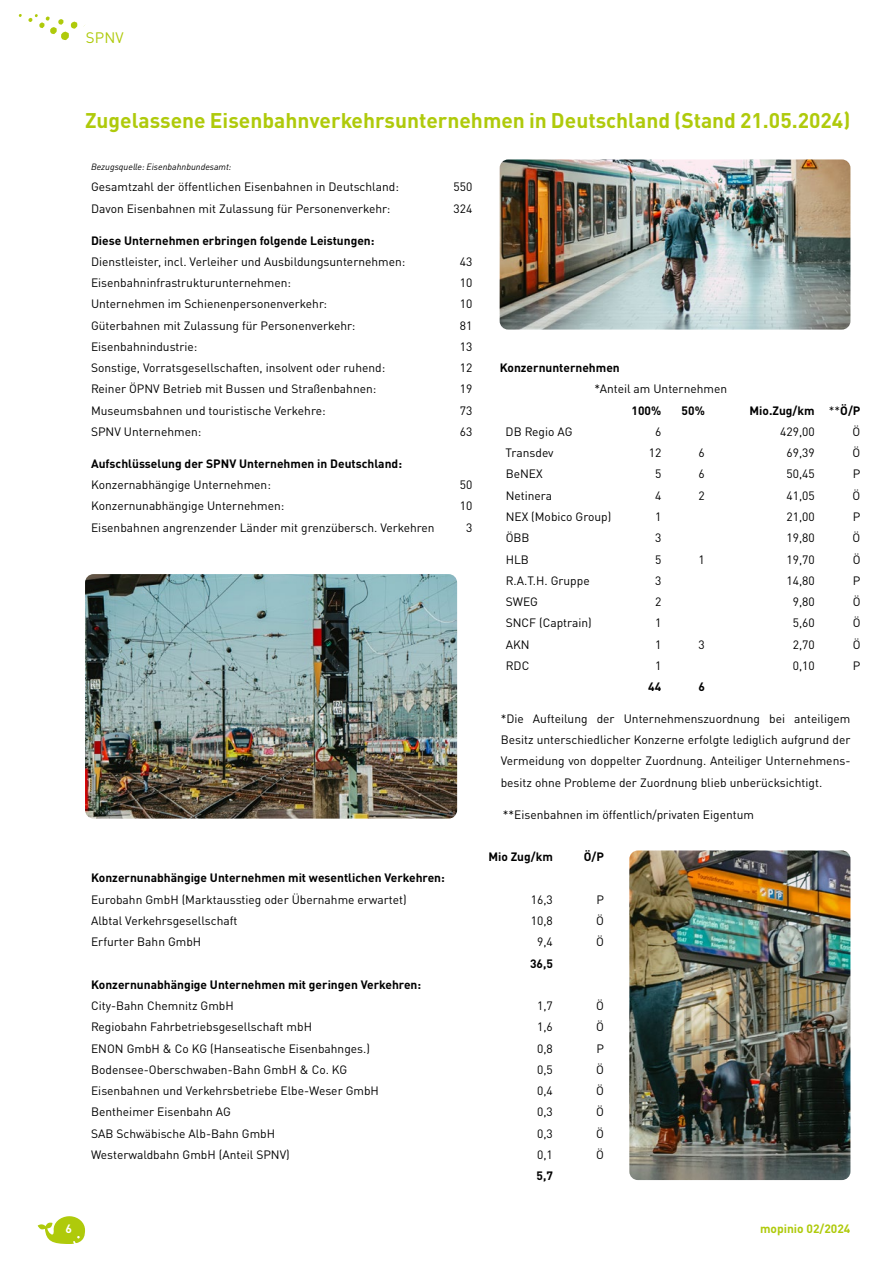
<style>
.page{position:relative;width:893px;height:1263px;background:#fff}
.page>*{position:absolute;margin:0;border:0;box-sizing:border-box;transform-origin:0 0}
.t1{font:700 21px "DINOT";color:#afca0b}
.t2{font:15px "DINOT";color:#afca0b}
.t3{font:12px/21.3px "DINOT";color:#000;text-align:justify}
.t4{font:700 12px "DINOT";color:#000}
.t5{font:700 12px "DINOT";color:#afca0b}
.t6{font:700 12px "DINOT";color:#fff}
.t7{font:italic 9px "DINOT";color:#000}
.s1{font-weight:400}
</style>
<div class="page">
<svg style="left:38px;top:1216px;width:47px;height:28px"></svg>
<svg style="left:28px;top:14px;width:57px;height:27px"></svg>
<img style="left:85px;top:574px;width:372px;height:245px">
<img style="left:500px;top:159px;width:350px;height:171px">
<img style="left:629px;top:850px;width:221px;height:330px">
<p class="t2" style="left:86px;top:28px;width:39px">SPNV</p>
<h1 class="t1" style="left:85px;top:106px;width:767px">Zugelassene Eisenbahnverkehrsunternehmen in Deutschland (Stand 21.05.2024)</h1>
<p class="t7" style="left:91px;top:161px;width:142px">Bezugsquelle: Eisenbahnbundesamt:</p>
<p class="t3" style="left:91px;top:176px;width:309px">Gesamtzahl der öffentlichen Eisenbahnen in Deutschland:</p>
<p class="t3" style="left:454px;top:176px;width:20px">550</p>
<p class="t3" style="left:91px;top:197px;width:301px">Davon Eisenbahnen mit Zulassung für Personenverkehr:</p>
<p class="t3" style="left:454px;top:197px;width:20px">324</p>
<p class="t4" style="left:91px;top:232px;width:285px">Diese Unternehmen erbringen folgende Leistungen:</p>
<p class="t3" style="left:91px;top:251px;width:316px">Dienstleister, incl. Verleiher und Ausbildungsunternehmen:</p>
<p class="t3" style="left:460px;top:251px;width:14px">43</p>
<p class="t3" style="left:91px;top:272px;width:202px">Eisenbahninfrastrukturunternehmen:</p>
<p class="t3" style="left:460px;top:272px;width:14px">10</p>
<p class="t3" style="left:91px;top:293px;width:238px">Unternehmen im Schienenpersonenverkehr:</p>
<p class="t3" style="left:460px;top:293px;width:14px">10</p>
<p class="t3" style="left:91px;top:314px;width:266px">Güterbahnen mit Zulassung für Personenverkehr:</p>
<p class="t3" style="left:460px;top:314px;width:14px">81</p>
<p class="t3" style="left:91px;top:336px;width:108px">Eisenbahnindustrie:</p>
<p class="t3" style="left:460px;top:336px;width:14px">13</p>
<p class="t3" style="left:91px;top:357px;width:296px">Sonstige, Vorratsgesellschaften, insolvent oder ruhend:</p>
<p class="t3" style="left:460px;top:357px;width:14px">12</p>
<p class="t3" style="left:91px;top:378px;width:287px">Reiner ÖPNV Betrieb mit Bussen und Straßenbahnen:</p>
<p class="t3" style="left:460px;top:378px;width:14px">19</p>
<p class="t3" style="left:91px;top:399px;width:236px">Museumsbahnen und touristische Verkehre:</p>
<p class="t3" style="left:460px;top:399px;width:14px">73</p>
<p class="t3" style="left:91px;top:421px;width:112px">SPNV Unternehmen:</p>
<p class="t3" style="left:460px;top:421px;width:14px">63</p>
<p class="t4" style="left:500px;top:360px;width:122px">Konzernunternehmen</p>
<p class="t3" style="left:594px;top:378px;width:134px">*Anteil am Unternehmen</p>
<p class="t4" style="left:631px;top:402px;width:31px">100%</p>
<p class="t4" style="left:682px;top:402px;width:25px">50%</p>
<p class="t4" style="left:750px;top:402px;width:112px">Mio.Zug/km <span class="s1">**</span>Ö/P</p>
<p class="t3" style="left:506px;top:421px;width:68px">DB Regio AG</p>
<p class="t3" style="left:655px;top:421px;width:8px">6</p>
<p class="t3" style="left:780px;top:421px;width:36px">429,00</p>
<p class="t3" style="left:853px;top:421px;width:9px">Ö</p>
<p class="t3" style="left:506px;top:442px;width:49px">Transdev</p>
<p class="t3" style="left:649px;top:442px;width:14px">12</p>
<p class="t3" style="left:699px;top:442px;width:8px">6</p>
<p class="t3" style="left:786px;top:442px;width:30px">69,39</p>
<p class="t3" style="left:853px;top:442px;width:9px">Ö</p>
<p class="t3" style="left:506px;top:463px;width:38px">BeNEX</p>
<p class="t3" style="left:655px;top:463px;width:8px">5</p>
<p class="t3" style="left:699px;top:463px;width:8px">6</p>
<p class="t3" style="left:786px;top:463px;width:30px">50,45</p>
<p class="t3" style="left:853px;top:463px;width:9px">P</p>
<p class="t3" style="left:506px;top:484px;width:48px">Netinera</p>
<p class="t3" style="left:655px;top:484px;width:8px">4</p>
<p class="t3" style="left:699px;top:484px;width:8px">2</p>
<p class="t3" style="left:786px;top:484px;width:30px">41,05</p>
<p class="t3" style="left:853px;top:484px;width:9px">Ö</p>
<p class="t3" style="left:506px;top:506px;width:107px">NEX (Mobico Group)</p>
<p class="t3" style="left:655px;top:506px;width:8px">1</p>
<p class="t3" style="left:786px;top:506px;width:30px">21,00</p>
<p class="t3" style="left:853px;top:506px;width:9px">P</p>
<p class="t3" style="left:506px;top:527px;width:25px">ÖBB</p>
<p class="t3" style="left:655px;top:527px;width:8px">3</p>
<p class="t3" style="left:786px;top:527px;width:30px">19,80</p>
<p class="t3" style="left:853px;top:527px;width:9px">Ö</p>
<p class="t3" style="left:506px;top:548px;width:25px">HLB</p>
<p class="t3" style="left:655px;top:548px;width:8px">5</p>
<p class="t3" style="left:699px;top:548px;width:8px">1</p>
<p class="t3" style="left:786px;top:548px;width:30px">19,70</p>
<p class="t3" style="left:853px;top:548px;width:9px">Ö</p>
<p class="t3" style="left:506px;top:570px;width:86px">R.A.T.H. Gruppe</p>
<p class="t3" style="left:655px;top:570px;width:8px">3</p>
<p class="t3" style="left:786px;top:570px;width:30px">14,80</p>
<p class="t3" style="left:853px;top:570px;width:9px">P</p>
<p class="t3" style="left:506px;top:591px;width:34px">SWEG</p>
<p class="t3" style="left:655px;top:591px;width:8px">2</p>
<p class="t3" style="left:793px;top:591px;width:23px">9,80</p>
<p class="t3" style="left:853px;top:591px;width:9px">Ö</p>
<p class="t3" style="left:506px;top:612px;width:88px">SNCF (Captrain)</p>
<p class="t3" style="left:655px;top:612px;width:8px">1</p>
<p class="t3" style="left:793px;top:612px;width:23px">5,60</p>
<p class="t3" style="left:853px;top:612px;width:9px">Ö</p>
<p class="t3" style="left:506px;top:633px;width:25px">AKN</p>
<p class="t3" style="left:655px;top:633px;width:8px">1</p>
<p class="t3" style="left:699px;top:633px;width:8px">3</p>
<p class="t3" style="left:793px;top:633px;width:23px">2,70</p>
<p class="t3" style="left:853px;top:633px;width:9px">Ö</p>
<p class="t3" style="left:506px;top:655px;width:25px">RDC</p>
<p class="t3" style="left:655px;top:655px;width:8px">1</p>
<p class="t3" style="left:793px;top:655px;width:23px">0,10</p>
<p class="t3" style="left:853px;top:655px;width:9px">P</p>
<p class="t4" style="left:648px;top:679px;width:15px">44</p>
<p class="t4" style="left:698px;top:679px;width:8px">6</p>
<p class="t4" style="left:91px;top:456px;width:312px">Aufschlüsselung der SPNV Unternehmen in Deutschland:</p>
<p class="t3" style="left:91px;top:474px;width:181px">Konzernabhängige Unternehmen:</p>
<p class="t3" style="left:460px;top:474px;width:14px">50</p>
<p class="t3" style="left:91px;top:495px;width:195px">Konzernunabhängige Unternehmen:</p>
<p class="t3" style="left:460px;top:495px;width:14px">10</p>
<p class="t3" style="left:91px;top:516px;width:345px">Eisenbahnen angrenzender Länder mit grenzübersch. Verkehren</p>
<p class="t3" style="left:466px;top:516px;width:8px">3</p>
<p class="t3" style="left:501px;top:708px;width:351px">*Die Aufteilung der Unternehmenszuordnung bei anteiligem Besitz unterschiedlicher Konzerne erfolgte lediglich aufgrund der Vermeidung von doppelter Zuordnung. Anteiliger Unternehmens&shy;besitz ohne Probleme der Zuordnung blieb unberücksichtigt.</p>
<p class="t3" style="left:503px;top:803px;width:253px">**Eisenbahnen im öffentlich/privaten Eigentum</p>
<p class="t4" style="left:488px;top:849px;width:66px">Mio Zug/km</p>
<p class="t4" style="left:584px;top:849px;width:22px">Ö/P</p>
<p class="t4" style="left:91px;top:870px;width:355px">Konzernunabhängige Unternehmen mit wesentlichen Verkehren:</p>
<p class="t3" style="left:91px;top:888px;width:317px">Eurobahn GmbH (Marktausstieg oder Übernahme erwartet)</p>
<p class="t3" style="left:531px;top:888px;width:23px">16,3</p>
<p class="t3" style="left:596px;top:888px;width:9px">P</p>
<p class="t3" style="left:91px;top:910px;width:148px">Albtal Verkehrsgesellschaft</p>
<p class="t3" style="left:531px;top:910px;width:23px">10,8</p>
<p class="t3" style="left:596px;top:910px;width:9px">Ö</p>
<p class="t3" style="left:91px;top:931px;width:112px">Erfurter Bahn GmbH</p>
<p class="t3" style="left:537px;top:931px;width:17px">9,4</p>
<p class="t3" style="left:596px;top:931px;width:9px">Ö</p>
<p class="t4" style="left:530px;top:955px;width:24px">36,5</p>
<p class="t4" style="left:91px;top:977px;width:332px">Konzernunabhängige Unternehmen mit geringen Verkehren:</p>
<p class="t3" style="left:91px;top:995px;width:144px">City-Bahn Chemnitz GmbH</p>
<p class="t3" style="left:537px;top:995px;width:17px">1,7</p>
<p class="t3" style="left:596px;top:995px;width:9px">Ö</p>
<p class="t3" style="left:91px;top:1016px;width:222px">Regiobahn Fahrbetriebsgesellschaft mbH</p>
<p class="t3" style="left:537px;top:1016px;width:17px">1,6</p>
<p class="t3" style="left:596px;top:1016px;width:9px">Ö</p>
<p class="t3" style="left:91px;top:1037px;width:280px">ENON GmbH &amp; Co KG (Hanseatische Eisenbahnges.)</p>
<p class="t3" style="left:537px;top:1037px;width:17px">0,8</p>
<p class="t3" style="left:596px;top:1037px;width:9px">P</p>
<p class="t3" style="left:91px;top:1059px;width:258px">Bodensee-Oberschwaben-Bahn GmbH &amp; Co. KG</p>
<p class="t3" style="left:537px;top:1059px;width:17px">0,5</p>
<p class="t3" style="left:596px;top:1059px;width:9px">Ö</p>
<p class="t3" style="left:91px;top:1080px;width:289px">Eisenbahnen und Verkehrsbetriebe Elbe-Weser GmbH</p>
<p class="t3" style="left:537px;top:1080px;width:17px">0,4</p>
<p class="t3" style="left:596px;top:1080px;width:9px">Ö</p>
<p class="t3" style="left:91px;top:1101px;width:141px">Bentheimer Eisenbahn AG</p>
<p class="t3" style="left:537px;top:1101px;width:17px">0,3</p>
<p class="t3" style="left:596px;top:1101px;width:9px">Ö</p>
<p class="t3" style="left:91px;top:1122px;width:186px">SAB Schwäbische Alb-Bahn GmbH</p>
<p class="t3" style="left:537px;top:1122px;width:17px">0,3</p>
<p class="t3" style="left:596px;top:1122px;width:9px">Ö</p>
<p class="t3" style="left:91px;top:1144px;width:200px">Westerwaldbahn GmbH (Anteil SPNV)</p>
<p class="t3" style="left:537px;top:1144px;width:17px">0,1</p>
<p class="t3" style="left:596px;top:1144px;width:9px">Ö</p>
<p class="t4" style="left:536px;top:1168px;width:18px">5,7</p>
<p class="t6" style="left:65px;top:1221px;width:8px">6</p>
<p class="t5" style="left:760px;top:1221px;width:92px">mopinio 02/2024</p>
</div>
